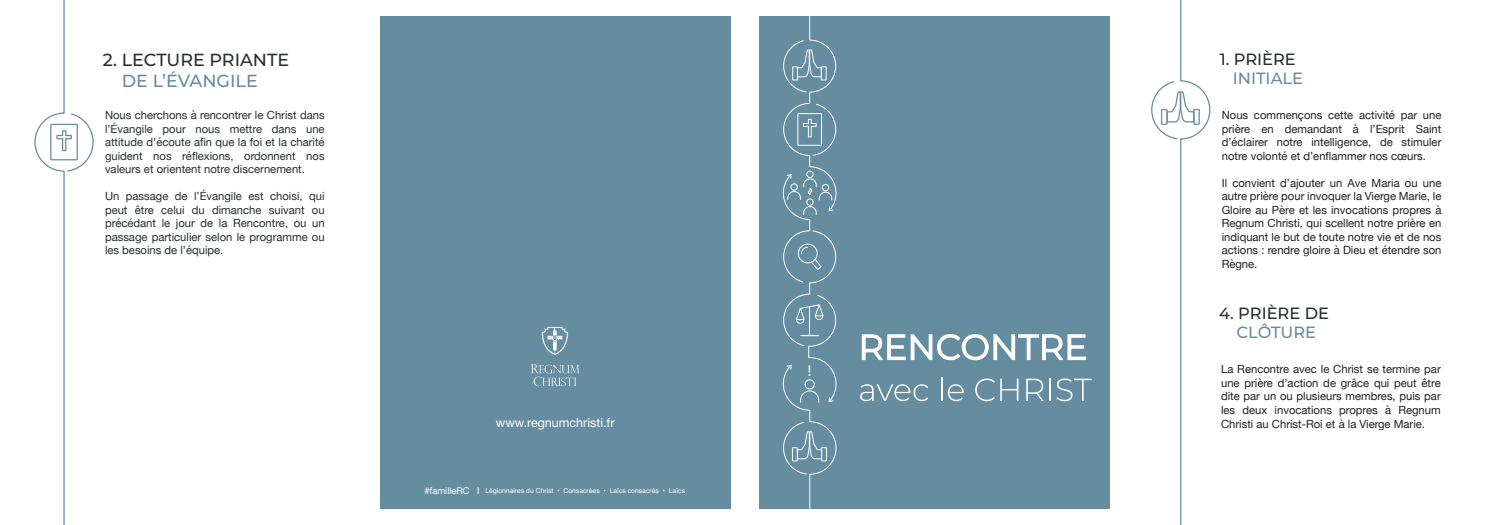
<style>
.page{position:relative;width:1489px;height:525px;background:#fff}
.page>*{position:absolute;margin:0;border:0;box-sizing:border-box;transform-origin:0 0}
.t1{font:500 17.5px "Montserrat";color:#292d2f}
.t2{font:500 17.5px "Montserrat";color:#668ca0}
.t3{font:500 16.25px "Montserrat";color:#292d2f}
.t4{font:500 16.25px "Montserrat";color:#668ca0}
.t5{font:12.5px "Helvetica Neue";color:#fff}
.t6{font:11.25px/13.5px "Helvetica Neue";color:#231f20;text-align:justify}
.t7{font:11.25px/13.5px "Helvetica Neue";color:#292d2f;text-align:justify}
.t8{font:6.75px "Helvetica";color:#fff}
.s1{font-family:"Helvetica Neue";font-size:9.25px}
</style>
<div class="page">
<div style="left:758px;top:16px;width:351px;height:492px;background:#668ca0"></div>
<div style="left:380px;top:16px;width:350px;height:492px;background:#668ca0"></div>
<svg style="left:531px;top:364px;width:48px;height:22px"></svg>
<svg style="left:541px;top:327px;width:27px;height:28px"></svg>
<svg style="left:34px;top:0;width:60px;height:524px"></svg>
<svg style="left:1151px;top:0;width:59px;height:524px"></svg>
<div style="left:1160px;top:109px;width:7px;height:16px;border:1px solid #668ca0"></div>
<svg style="left:779px;top:16px;width:61px;height:493px"></svg>
<svg style="left:861px;top:334px;width:225px;height:27px"></svg>
<svg style="left:860px;top:384px;width:68px;height:17px"></svg>
<svg style="left:941px;top:377px;width:22px;height:24px"></svg>
<svg style="left:975px;top:378px;width:19px;height:23px"></svg>
<hr style="left:1016px;top:378px;width:2px;height:23px;background:#fff">
<svg style="left:1000px;top:378px;width:16px;height:23px"></svg>
<svg style="left:1026px;top:378px;width:17px;height:23px"></svg>
<svg style="left:1049px;top:378px;width:1px;height:23px"></svg>
<svg style="left:1056px;top:378px;width:35px;height:23px"></svg>
<h1 class="t1" style="left:103px;top:47px;width:188px">2. LECTURE PRIANTE</h1>
<h1 class="t2" style="left:122px;top:68px;width:137px">DE L’ÉVANGILE</h1>
<p class="t7" style="left:105px;top:109px;width:221px">Nous cherchons à rencontrer le Christ dans l’Évangile pour nous mettre dans une attitude d’écoute afin que la foi et la charité guident nos réflexions, ordonnent nos valeurs et orientent notre discernement.</p>
<p class="t7" style="left:105px;top:190px;width:221px">Un passage de l’Évangile est choisi, qui peut être celui du dimanche suivant ou précédant le jour de la Rencontre, ou un passage particulier selon le programme ou les besoins de l’équipe.</p>
<p class="t5" style="left:496px;top:413px;width:120px">www.regnumchristi.fr</p>
<p class="t8" style="left:424px;top:485px;width:262px"><span class="s1">#familleRC I</span> Légionnaires du Christ • Consacrées • Laïcs consacrés • Laïcs</p>
<h2 class="t3" style="left:1219px;top:47px;width:78px">1. PRIÈRE</h2>
<h2 class="t4" style="left:1232px;top:67px;width:72px">INITIALE</h2>
<p class="t6" style="left:1221px;top:109px;width:221px">Nous commençons cette activité par une prière en demandant à l’Esprit Saint d’éclairer notre intelligence, de stimuler notre volonté et d’enflammer nos cœurs.</p>
<p class="t6" style="left:1221px;top:177px;width:221px">Il convient d’ajouter un Ave Maria ou une autre prière pour invoquer la Vierge Marie, le Gloire au Père et les invocations propres à Regnum Christi, qui scellent notre prière en indiquant le but de toute notre vie et de nos actions : rendre gloire à Dieu et étendre son Règne.</p>
<h2 class="t3" style="left:1218px;top:301px;width:111px">4. PRIÈRE DE</h2>
<h2 class="t4" style="left:1236px;top:321px;width:81px">CLÔTURE</h2>
<p class="t6" style="left:1220px;top:363px;width:221px">La Rencontre avec le Christ se termine par une prière d’action de grâce qui peut être dite par un ou plusieurs membres, puis par les deux invocations propres à Regnum Christi au Christ-Roi et à la Vierge Marie.</p>
</div>
